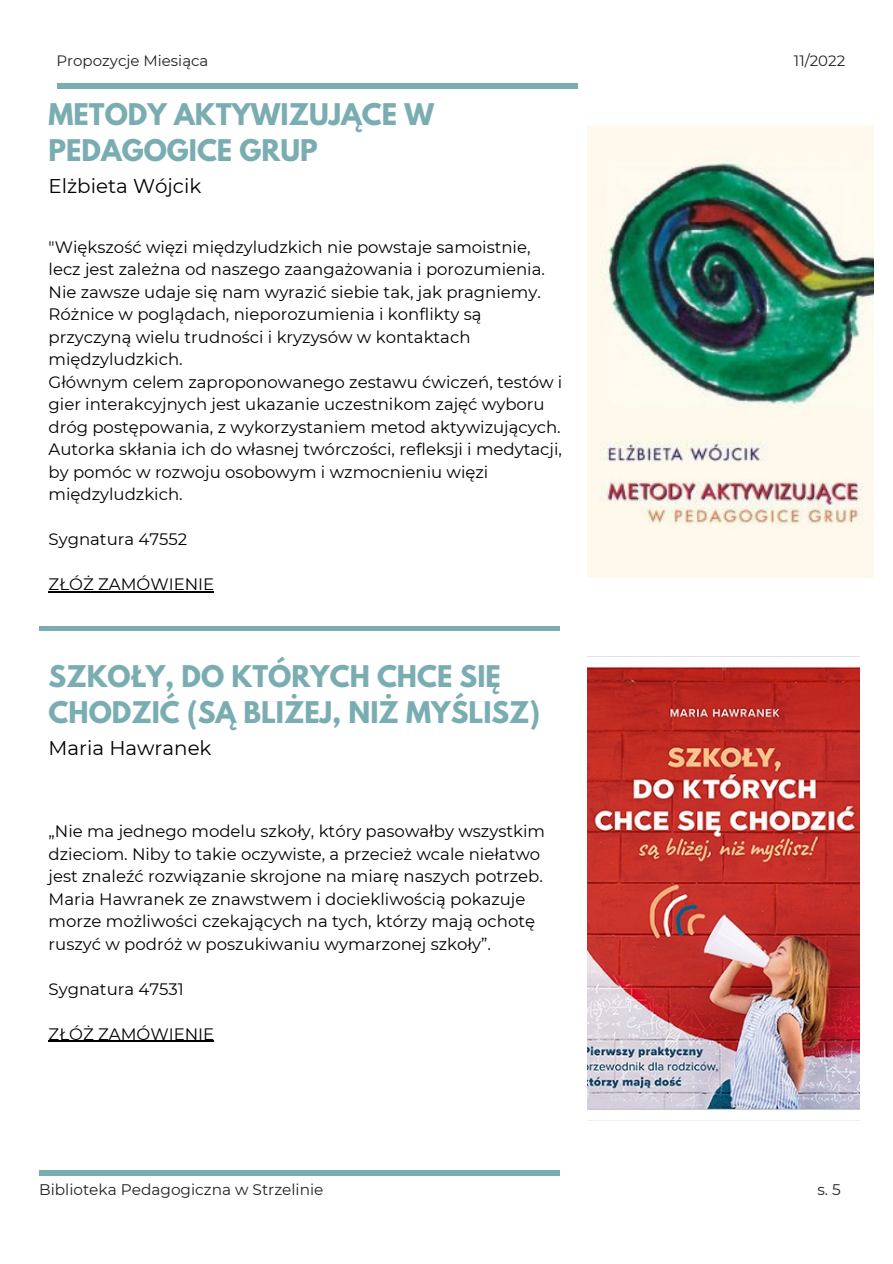
<style>
.page{position:relative;width:893px;height:1264px;background:#fff}
.page>*{position:absolute;margin:0;border:0;box-sizing:border-box;transform-origin:0 0}
.t1{font:700 26.4px/36px "League Spartan";color:#7aadb1}
.t2{font:19.8px "Montserrat";color:#000}
.t3{font:16.5px/22.5px "Montserrat";color:#000}
.t4{font:15.3px "Montserrat";color:#222}
.t5{font:15px "Montserrat";color:#222}
</style>
<div class="page">
<img style="left:587px;top:656px;width:272px;height:454px">
<img style="left:587px;top:126px;width:285px;height:452px">
<hr style="left:49px;top:1040px;width:165px;height:1px;background:#000">
<hr style="left:49px;top:591px;width:165px;height:1px;background:#000">
<div style="left:39px;top:626px;width:520px;height:5px;background:#7aadb1"></div>
<div style="left:39px;top:1170px;width:521px;height:5px;background:#7aadb1"></div>
<div style="left:57px;top:84px;width:520px;height:5px;background:#7aadb1"></div>
<p class="t5" style="left:56px;top:51px;width:153px">Propozycje Miesiąca</p>
<p class="t5" style="left:793px;top:51px;width:53px">11/2022</p>
<h1 class="t1" style="left:49px;top:100px;width:387px">METODY AKTYWIZUJĄCE W<br>PEDAGOGICE GRUP</h1>
<p class="t2" style="left:49px;top:173px;width:154px">Elżbieta Wójcik</p>
<p class="t3" style="left:49px;top:235px;width:515px">"Większość więzi międzyludzkich nie powstaje samoistnie, lecz jest zależna od naszego zaangażowania i porozumienia.<br>Nie zawsze udaje się nam wyrazić siebie tak, jak pragniemy.<br>Różnice w poglądach, nieporozumienia i konflikty są przyczyną wielu trudności i kryzysów w kontaktach międzyludzkich.<br>Głównym celem zaproponowanego zestawu ćwiczeń, testów i gier interakcyjnych jest ukazanie uczestnikom zajęć wyboru dróg postępowania, z wykorzystaniem metod aktywizujących.<br>Autorka skłania ich do własnej twórczości, refleksji i medytacji, by pomóc w rozwoju osobowym i wzmocnieniu więzi międzyludzkich.</p>
<p class="t3" style="left:49px;top:528px;width:140px">Sygnatura 47552</p>
<p class="t3" style="left:49px;top:573px;width:167px">ZŁÓŻ ZAMÓWIENIE</p>
<h1 class="t1" style="left:49px;top:661px;width:493px">SZKOŁY, DO KTÓRYCH CHCE SIĘ<br>CHODZIĆ (SĄ BLIŻEJ, NIŻ MYŚLISZ)</h1>
<p class="t2" style="left:49px;top:735px;width:164px">Maria Hawranek</p>
<p class="t3" style="left:49px;top:820px;width:498px">„Nie ma jednego modelu szkoły, który pasowałby wszystkim dzieciom. Niby to takie oczywiste, a przecież wcale niełatwo jest znaleźć rozwiązanie skrojone na miarę naszych potrzeb.<br>Maria Hawranek ze znawstwem i dociekliwością pokazuje morze możliwości czekających na tych, którzy mają ochotę ruszyć w podróż w poszukiwaniu wymarzonej szkoły”.</p>
<p class="t3" style="left:49px;top:977px;width:137px">Sygnatura 47531</p>
<p class="t3" style="left:49px;top:1022px;width:167px">ZŁÓŻ ZAMÓWIENIE</p>
<p class="t4" style="left:39px;top:1180px;width:286px">Biblioteka Pedagogiczna w Strzelinie</p>
<p class="t4" style="left:817px;top:1180px;width:25px">s. 5</p>
</div>
